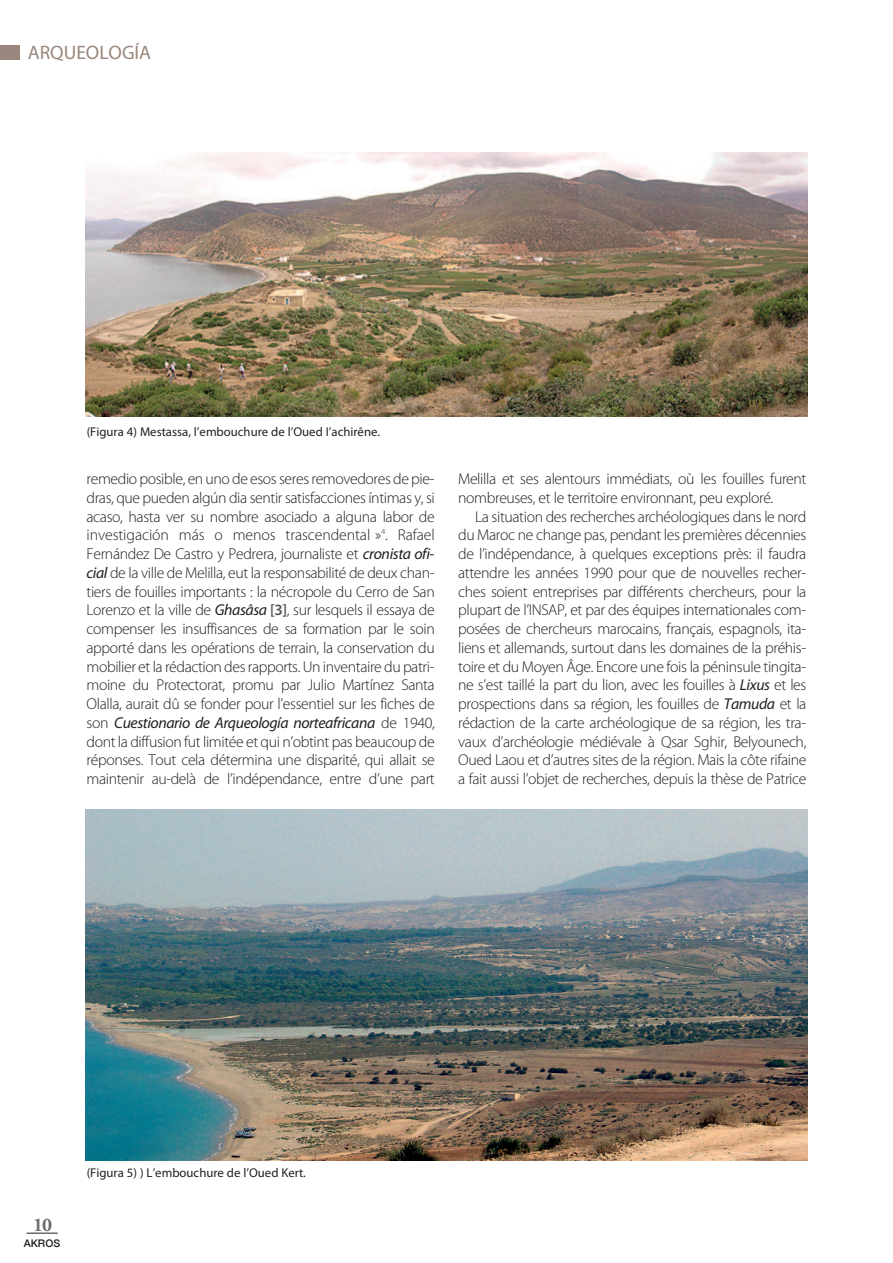
<style>
.page{position:relative;width:893px;height:1263px;background:#fff}
.page>*{position:absolute;margin:0;border:0;box-sizing:border-box;transform-origin:0 0}
.t1{font:19.5px "Myriad Pro";color:#99877d}
.t2{font:700 19.35px "Adobe Garamond Pro";color:#6c6d70}
.t3{font:300 15.75px/18.8px "Myriad Pro";letter-spacing:-.025em;color:#231f20;text-align:justify}
.t4{font:12.75px "Myriad Pro";color:#231f20}
.t5{font:500 10.5px "Helvetica Neue";color:#231f20}
.s1{font-weight:400;font-style:italic}
.s2{font-weight:600;color:#57585a}
</style>
<div class="page">
<hr style="left:27px;top:1233px;width:31px;height:1px;background:#231f20">
<div style="left:0;top:45px;width:20px;height:14px;background:#99877d"></div>
<img style="left:85px;top:810px;width:723px;height:350px">
<img style="left:85px;top:152px;width:723px;height:264px">
<p class="t1" style="left:28px;top:45px;width:125px">ARQUEOLOGÍA</p>
<p class="t4" style="left:87px;top:427px;width:295px">(Figura 4) Mestassa, l’embouchure de l’Oued I’achirêne.</p>
<p class="t3" style="left:87px;top:471px;width:350px">remedio posible, en uno de esos seres removedores de pie&shy;dras, que pueden algún dia sentir satisfacciones íntimas y, si acaso, hasta ver su nombre asociado a alguna labor de investigación más o menos trascendental »<sup>4</sup>. Rafael Fernández De Castro y Pedrera, journaliste et <span class="s1">cronista ofi&shy;cial</span> de la ville de Melilla, eut la responsabilité de deux chan&shy;tiers de fouilles importants : la nécropole du Cerro de San Lorenzo et la ville de <span class="s1">Ghasâsa</span> <span class="s2">[3]</span>, sur lesquels il essaya de compenser les insuffisances de sa formation par le soin apporté dans les opérations de terrain, la conservation du mobilier et la rédaction des rapports. Un inventaire du patri&shy;moine du Protectorat, promu par Julio Martínez Santa Olalla, aurait dû se fonder pour l’essentiel sur les fiches de son <span class="s1">Cuestionario de Arqueología norteafricana</span> de 1940, dont la diffusion fut limitée et qui n’obtint pas beaucoup de réponses. Tout cela détermina une disparité, qui allait se maintenir au-delà de l’indépendance, entre d’une part</p>
<p class="t3" style="left:458px;top:471px;width:350px">Melilla et ses alentours immédiats, où les fouilles furent nombreuses, et le territoire environnant, peu exploré.</p>
<p class="t3" style="left:458px;top:508px;width:350px;text-indent:17px">La situation des recherches archéologiques dans le nord du Maroc ne change pas, pendant les premières décennies de l’indépendance, à quelques exceptions près: il faudra attendre les années 1990 pour que de nouvelles recher&shy;ches soient entreprises par différents chercheurs, pour la plupart de l’INSAP, et par des équipes internationales com&shy;posées de chercheurs marocains, français, espagnols, ita&shy;liens et allemands, surtout dans les domaines de la préhis&shy;toire et du Moyen Âge. Encore une fois la péninsule tingita&shy;ne s’est taillé la part du lion, avec les fouilles à <span class="s1">Lixus</span> et les prospections dans sa région, les fouilles de <span class="s1">Tamuda</span> et la rédaction de la carte archéologique de sa région, les tra&shy;vaux d’archéologie médiévale à Qsar Sghir, Belyounech, Oued Laou et d’autres sites de la région. Mais la côte rifaine a fait aussi l’objet de recherches, depuis la thèse de Patrice</p>
<p class="t2" style="left:33px;top:1217px;width:21px">10</p>
<p class="t5" style="left:24px;top:1236px;width:38px">AKROS</p>
<p class="t4" style="left:87px;top:1168px;width:221px">(Figura 5) ) L’embouchure de l’Oued Kert.</p>
</div>
